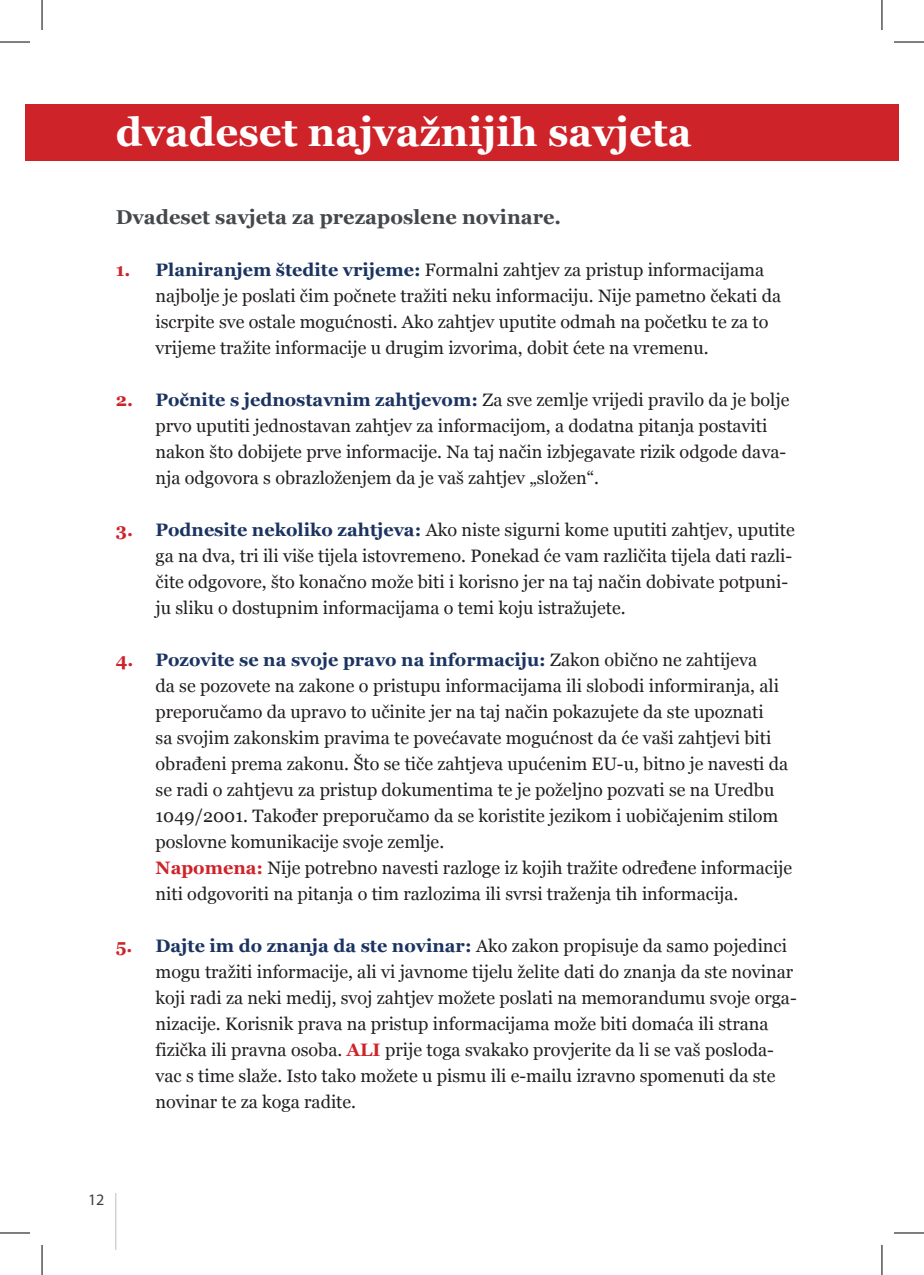
<style>
.page{position:relative;width:924px;height:1275px;background:#fff}
.page>*{position:absolute;margin:0;border:0;box-sizing:border-box;transform-origin:0 0}
.t1{font:700 40px "Georgia";color:#fff}
.t2{font:28px "Georgia";color:#fff}
.t3{font:700 20px "Georgia";color:#45484b}
.t4{font:18px/26px "Georgia";color:#231f20}
.t5{font:16px "Myriad Pro";color:#3e3e3f}
.s1{font-weight:700;color:#cf232a}
.s2{font-weight:700;color:#1a3361}
</style>
<div class="page">
<hr style="left:115px;top:1193px;width:1px;height:57px;background:#bcbdc0">
<div style="left:25px;top:104px;width:873px;height:57px;background:#cf232a"></div>
<hr style="left:0;top:42px;width:30px;height:1px;background:#000">
<hr style="left:893px;top:42px;width:30px;height:1px;background:#000">
<hr style="left:0;top:1232px;width:30px;height:1px;background:#000">
<hr style="left:893px;top:1232px;width:30px;height:1px;background:#000">
<hr style="left:42px;top:0;width:1px;height:30px;background:#000">
<hr style="left:42px;top:1245px;width:1px;height:30px;background:#000">
<hr style="left:881px;top:0;width:1px;height:30px;background:#000">
<hr style="left:881px;top:1245px;width:1px;height:30px;background:#000">
<h1 class="t1" style="left:116px;top:110px;width:577px">dvadeset najvažnijih savjeta</h1>
<h2 class="t2" style="left:116px;top:120px;width:46px">TW</h2>
<p class="t3" style="left:116px;top:206px;width:446px">Dvadeset savjeta za prezaposlene novinare.</p>
<p class="t4" style="left:155px;top:257px;width:627px;text-indent:-40px"><span class="s1">1.</span> <span class="s2">Planiranjem štedite vrijeme:</span> Formalni zahtjev za pristup informacijama najbolje je poslati čim počnete tražiti neku informaciju. Nije pametno čekati da iscrpite sve ostale mogućnosti. Ako zahtjev uputite odmah na početku te za to vrijeme tražite informacije u drugim izvorima, dobit ćete na vremenu.</p>
<p class="t4" style="left:155px;top:387px;width:635px;text-indent:-40px"><span class="s1">2.</span> <span class="s2">Počnite s jednostavnim zahtjevom:</span> Za sve zemlje vrijedi pravilo da je bolje prvo uputiti jednostavan zahtjev za informacijom, a dodatna pitanja postaviti nakon što dobijete prve informacije. Na taj način izbjegavate rizik odgode dava&shy;nja odgovora s obrazloženjem da je vaš zahtjev „složen“.</p>
<p class="t4" style="left:155px;top:517px;width:640px;text-indent:-40px"><span class="s1">3.</span> <span class="s2">Podnesite nekoliko zahtjeva:</span> Ako niste sigurni kome uputiti zahtjev, uputite ga na dva, tri ili više tijela istovremeno. Ponekad će vam različita tijela dati razli&shy;čite odgovore, što konačno može biti i korisno jer na taj način dobivate potpuni&shy;ju sliku o dostupnim informacijama o temi koju istražujete.</p>
<p class="t4" style="left:155px;top:647px;width:638px;text-indent:-40px"><span class="s1">4.</span> <span class="s2">Pozovite se na svoje pravo na informaciju:</span> Zakon obično ne zahtijeva<br>da se pozovete na zakone o pristupu informacijama ili slobodi informiranja, ali preporučamo da upravo to učinite jer na taj način pokazujete da ste upoznati<br>sa svojim zakonskim pravima te povećavate mogućnost da će vaši zahtjevi biti obrađeni prema zakonu. Što se tiče zahtjeva upućenim EU-u, bitno je navesti da se radi o zahtjevu za pristup dokumentima te je poželjno pozvati se na Uredbu 1049/2001. Također preporučamo da se koristite jezikom i uobičajenim stilom poslovne komunikacije svoje zemlje.<br><span class="s1">Napomena:</span> Nije potrebno navesti razloge iz kojih tražite određene informacije niti odgovoriti na pitanja o tim razlozima ili svrsi traženja tih informacija.</p>
<p class="t4" style="left:155px;top:933px;width:642px;text-indent:-40px"><span class="s1">5.</span> <span class="s2">Dajte im do znanja da ste novinar:</span> Ako zakon propisuje da samo pojedinci mogu tražiti informacije, ali vi javnome tijelu želite dati do znanja da ste novinar koji radi za neki medij, svoj zahtjev možete poslati na memorandumu svoje orga&shy;nizacije. Korisnik prava na pristup informacijama može biti domaća ili strana fizička ili pravna osoba. <span class="s1">ALI</span> prije toga svakako provjerite da li se vaš posloda&shy;vac s time slaže. Isto tako možete u pismu ili e-mailu izravno spomenuti da ste novinar te za koga radite.</p>
<p class="t5" style="left:88px;top:1189px;width:18px">12</p>
</div>
